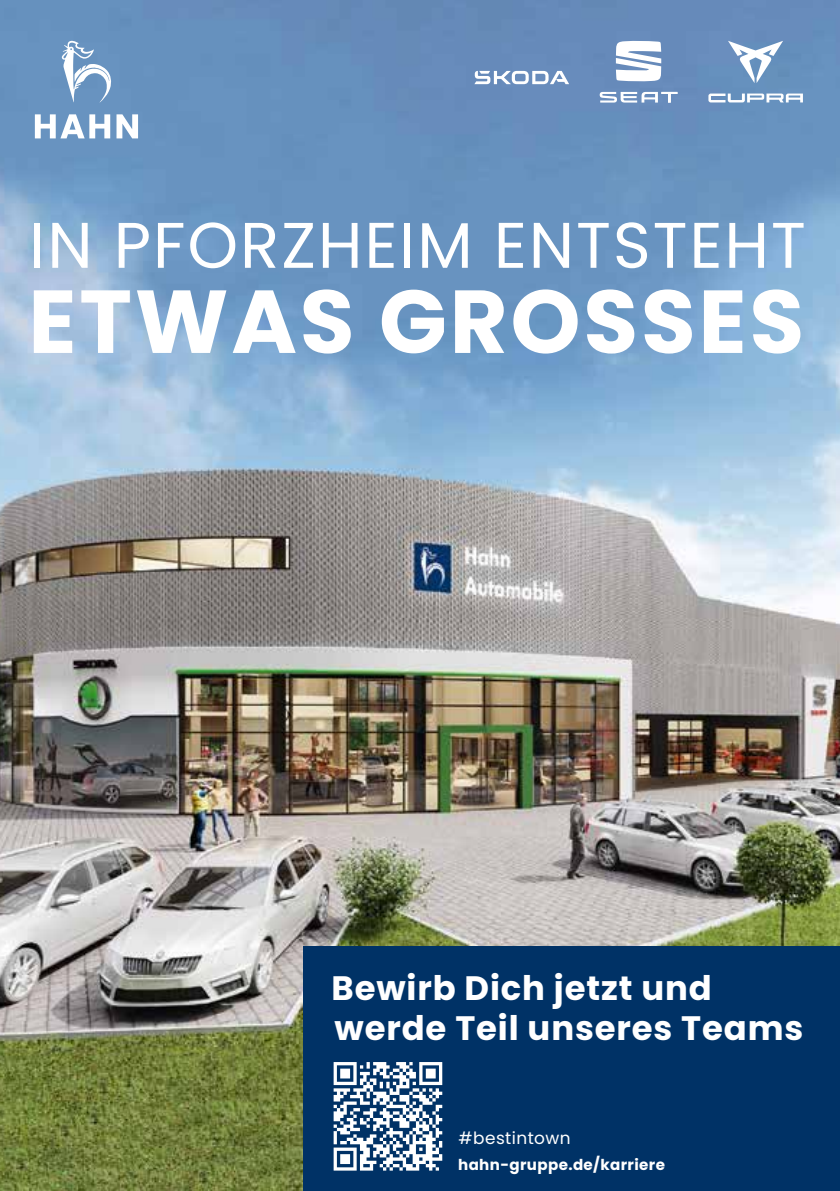
<style>
.page{position:relative;width:840px;height:1191px;background:#fff}
.page>*{position:absolute;margin:0;border:0;box-sizing:border-box;transform-origin:0 0}
.t1{font:700 89.2px "Poppins";letter-spacing:.03em;color:#fff}
.t2{font:64.4px "Poppins";letter-spacing:.03em;color:#fff}
.t3{font:700 33.8px/40.6px "Poppins";letter-spacing:.025em;color:#fff}
.t4{font:17px "Poppins";letter-spacing:.025em;color:#fff}
.t5{font:700 15px "Poppins";letter-spacing:.025em;color:#fff}
</style>
<div class="page">
<img style="left:0;top:0;width:839px;height:1191px">
<div style="left:303px;top:945px;width:536px;height:246px;background:#003266"></div>
<svg style="left:333px;top:1062px;width:109px;height:108px"></svg>
<svg style="left:62px;top:40px;width:50px;height:62px"></svg>
<svg style="left:35px;top:114px;width:75px;height:24px"></svg>
<svg style="left:116px;top:114px;width:22px;height:24px"></svg>
<svg style="left:599px;top:92px;width:78px;height:11px"></svg>
<svg style="left:615px;top:41px;width:46px;height:40px"></svg>
<svg style="left:727px;top:41px;width:55px;height:42px"></svg>
<svg style="left:708px;top:94px;width:94px;height:8px"></svg>
<svg style="left:474px;top:71px;width:95px;height:13px"></svg>
<h2 class="t2" style="left:30px;top:208px;width:777px">IN PFORZHEIM ENTSTEHT</h2>
<h1 class="t1" style="left:28px;top:270px;width:777px">ETWAS GROSSES</h1>
<p class="t3" style="left:331px;top:967px;width:473px">Bewirb Dich jetzt und werde Teil unseres Teams</p>
<p class="t4" style="left:458px;top:1128px;width:114px">#bestintown</p>
<p class="t5" style="left:458px;top:1156px;width:208px">hahn-gruppe.de/karriere</p>
</div>
